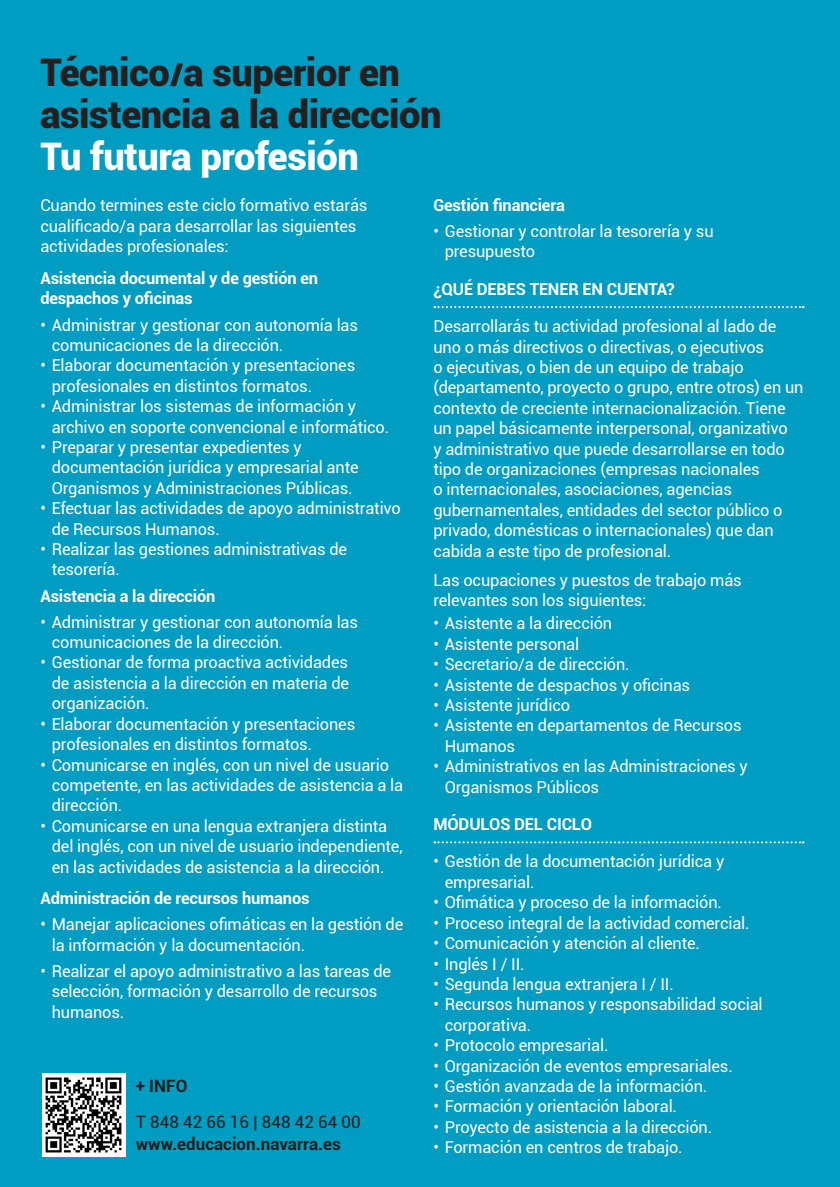
<style>
.page{position:relative;width:840px;height:1187px;background:#fff}
.page>*{position:absolute;margin:0;border:0;box-sizing:border-box;transform-origin:0 0}
.t1{font:900 38px/42px "Roboto";letter-spacing:-.01em;color:#231f20}
.t2{font:900 38px "Roboto";letter-spacing:-.01em;color:#fff}
.t3{font:700 17px "Roboto";color:#231f20}
.t4{font:17px "Roboto";color:#231f20}
.t5{font:16.4px/20.4px "Roboto";letter-spacing:-.01em;color:#fff}
.t6{font:700 16.4px/20.4px "Roboto";letter-spacing:-.01em;color:#fff}
.s1{font-size:28px}
</style>
<div class="page">
<div style="left:0;top:0;width:839px;height:1186px;background:#009cc1"></div>
<svg style="left:434px;top:306px;width:369px;height:2px"></svg>
<svg style="left:434px;top:841px;width:369px;height:2px"></svg>
<img style="left:42px;top:1073px;width:83px;height:83px">
<h1 class="t1" style="left:40px;top:52px;width:402px">Técnico <span class="s1">/</span>a superior en asistencia a la dirección</h1>
<h1 class="t2" style="left:40px;top:135px;width:320px">Tu futura profesión</h1>
<p class="t5" style="left:40px;top:195px;width:328px">Cuando termines este ciclo formativo estarás cualificado/a para desarrollar las siguientes actividades profesionales:</p>
<p class="t6" style="left:40px;top:268px;width:279px">Asistencia documental y de gestión en despachos y oficinas</p>
<p class="t5" style="left:52px;top:314px;width:308px;text-indent:-11px">• Administrar y gestionar con autonomía las comunicaciones de la dirección.</p>
<p class="t5" style="left:52px;top:355px;width:305px;text-indent:-11px">• Elaborar documentación y presentaciones profesionales en distintos formatos.</p>
<p class="t5" style="left:52px;top:396px;width:339px;text-indent:-11px">• Administrar los sistemas de información y archivo en soporte convencional e informático.</p>
<p class="t5" style="left:52px;top:437px;width:308px;text-indent:-11px">• Preparar y presentar expedientes y documentación jurídica y empresarial ante<br>Organismos y Administraciones Públicas.</p>
<p class="t5" style="left:52px;top:498px;width:350px;text-indent:-11px">• Efectuar las actividades de apoyo administrativo de Recursos Humanos.</p>
<p class="t5" style="left:52px;top:539px;width:297px;text-indent:-11px">• Realizar las gestiones administrativas de tesorería.</p>
<p class="t6" style="left:40px;top:585px;width:176px">Asistencia a la dirección</p>
<p class="t5" style="left:52px;top:611px;width:308px;text-indent:-11px">• Administrar y gestionar con autonomía las comunicaciones de la dirección.</p>
<p class="t5" style="left:52px;top:652px;width:299px;text-align:justify;text-indent:-11px">• Gestionar de forma proactiva actividades de asistencia a la dirección en materia de organización.</p>
<p class="t5" style="left:52px;top:713px;width:305px;text-indent:-11px">• Elaborar documentación y presentaciones profesionales en distintos formatos.</p>
<p class="t5" style="left:52px;top:754px;width:353px;text-indent:-11px">• Comunicarse en inglés, con un nivel de usuario competente, en las actividades de asistencia a la dirección.</p>
<p class="t5" style="left:52px;top:815px;width:352px;text-indent:-11px">• Comunicarse en una lengua extranjera distinta del inglés, con un nivel de usuario independiente, en las actividades de asistencia a la dirección.</p>
<p class="t6" style="left:40px;top:888px;width:270px">Administración de recursos humanos</p>
<p class="t5" style="left:52px;top:914px;width:353px;text-indent:-11px">• Manejar aplicaciones ofimáticas en la gestión de la información y la documentación.</p>
<p class="t5" style="left:52px;top:961px;width:341px;text-indent:-11px">• Realizar el apoyo administrativo a las tareas de selección, formación y desarrollo de recursos humanos.</p>
<p class="t6" style="left:433px;top:195px;width:133px">Gestión financiera</p>
<p class="t5" style="left:444px;top:221px;width:270px;text-indent:-11px">• Gestionar y controlar la tesorería y su presupuesto</p>
<p class="t6" style="left:433px;top:279px;width:243px">¿QUÉ DEBES TENER EN CUENTA?</p>
<p class="t5" style="left:433px;top:316px;width:371px">Desarrollarás tu actividad profesional al lado de uno o más directivos o directivas, o ejecutivos<br>o ejecutivas, o bien de un equipo de trabajo (departamento, proyecto o grupo, entre otros) en un contexto de creciente internacionalización. Tiene un papel básicamente interpersonal, organizativo<br>y administrativo que puede desarrollarse en todo tipo de organizaciones (empresas nacionales<br>o internacionales, asociaciones, agencias gubernamentales, entidades del sector público o privado, domésticas o internacionales) que dan cabida a este tipo de profesional.</p>
<p class="t5" style="left:433px;top:569px;width:310px">Las ocupaciones y puestos de trabajo más relevantes son los siguientes:</p>
<p class="t5" style="left:433px;top:613px;width:180px">• Asistente a la dirección</p>
<p class="t5" style="left:433px;top:634px;width:147px">• Asistente personal</p>
<p class="t5" style="left:433px;top:654px;width:198px">• Secretario/a de dirección.</p>
<p class="t5" style="left:433px;top:674px;width:258px">• Asistente de despachos y oficinas</p>
<p class="t5" style="left:433px;top:695px;width:138px">• Asistente jurídico</p>
<p class="t5" style="left:444px;top:715px;width:298px;text-indent:-11px">• Asistente en departamentos de Recursos<br>Humanos</p>
<p class="t5" style="left:444px;top:756px;width:304px;text-indent:-11px">• Administrativos en las Administraciones y<br>Organismos Públicos</p>
<p class="t6" style="left:433px;top:814px;width:160px">MÓDULOS DEL CICLO</p>
<p class="t5" style="left:444px;top:851px;width:281px;text-indent:-11px">• Gestión de la documentación jurídica y empresarial.</p>
<p class="t5" style="left:433px;top:892px;width:290px">• Ofimática y proceso de la información.</p>
<p class="t5" style="left:433px;top:912px;width:317px">• Proceso integral de la actividad comercial.</p>
<p class="t5" style="left:433px;top:933px;width:268px">• Comunicación y atención al cliente.</p>
<p class="t5" style="left:433px;top:953px;width:93px">• Inglés I / II.</p>
<p class="t5" style="left:433px;top:974px;width:242px">• Segunda lengua extranjera I / II.</p>
<p class="t5" style="left:444px;top:994px;width:319px;text-indent:-11px">• Recursos humanos y responsabilidad social corporativa.</p>
<p class="t5" style="left:433px;top:1035px;width:176px">• Protocolo empresarial.</p>
<p class="t5" style="left:433px;top:1055px;width:301px">• Organización de eventos empresariales.</p>
<p class="t5" style="left:433px;top:1076px;width:275px">• Gestión avanzada de la información.</p>
<p class="t5" style="left:433px;top:1096px;width:245px">• Formación y orientación laboral.</p>
<p class="t5" style="left:433px;top:1116px;width:280px">• Proyecto de asistencia a la dirección.</p>
<p class="t5" style="left:433px;top:1137px;width:251px">• Formación en centros de trabajo.</p>
<p class="t3" style="left:136px;top:1076px;width:53px">+ INFO</p>
<p class="t4" style="left:136px;top:1112px;width:226px">T 848 42 66 16 | 848 42 64 00</p>
<p class="t3" style="left:136px;top:1134px;width:206px">www.educacion.navarra.es</p>
</div>
